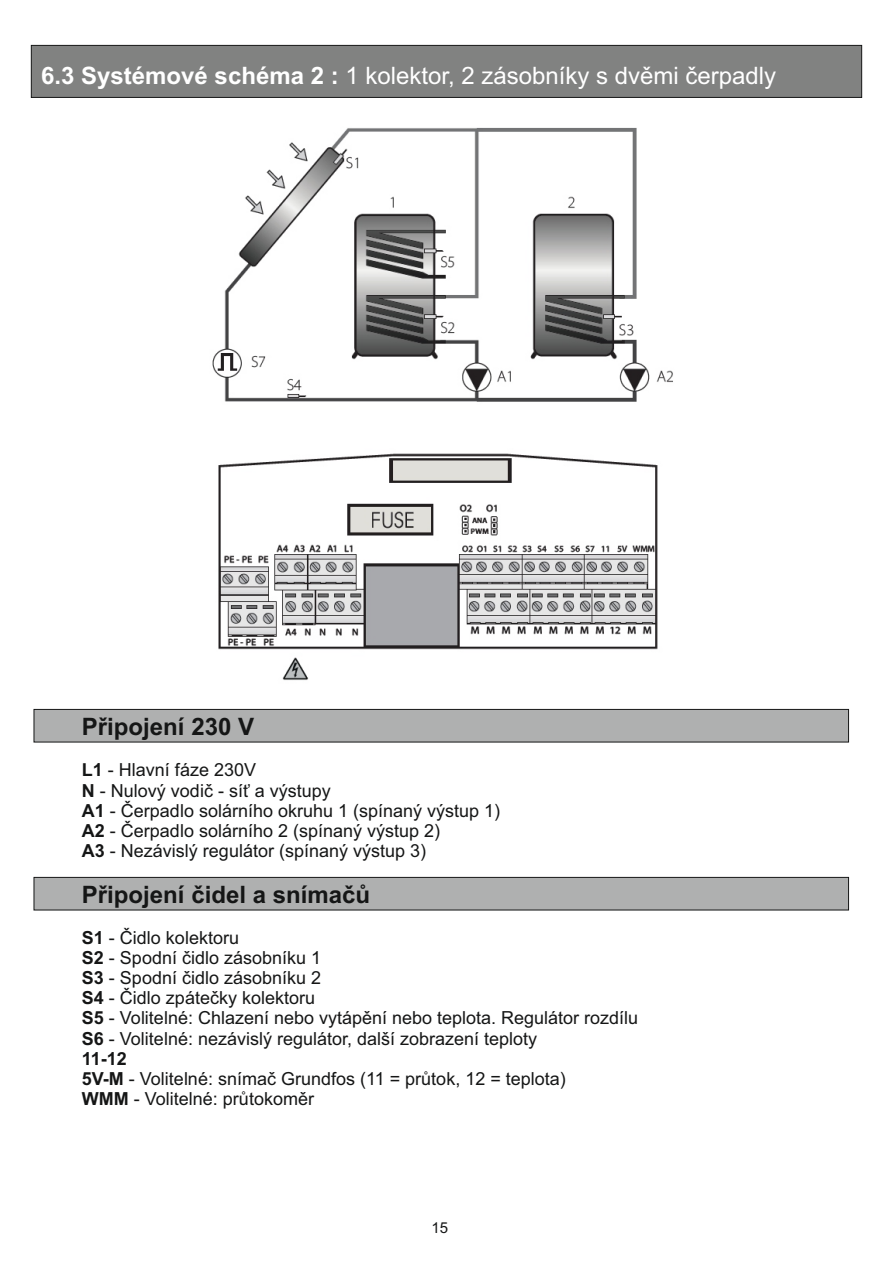
<style>
.page{position:relative;width:893px;height:1263px;background:#fff}
.page>*{position:absolute;margin:0;border:0;box-sizing:border-box;transform-origin:0 0}
.t1{font:24px "Arial";color:#fff}
.t2{font:700 24px "Arial";color:#151616}
.t3{font:18px/20.1px "Arial";color:#151616}
.t4{font:15px "Arial";color:#151616}
.s1{font-weight:700}
</style>
<div class="page">
<svg style="left:33px;top:876px;width:816px;height:35px;background:#a9a9a9"></svg>
<svg style="left:33px;top:708px;width:816px;height:35px;background:#a8a9a9"></svg>
<div style="left:30px;top:45px;width:832px;height:53px;background:#818281"></div>
<img style="left:212px;top:127px;width:461px;height:553px">
<h1 class="t1" style="left:41px;top:66px;width:737px"><span class="s1">6.3 Systémové schéma 2 :</span> 1 kolektor, 2 zásobníky s dvěmi čerpadly</h1>
<h1 class="t2" style="left:82px;top:717px;width:174px">Připojení 230 V</h1>
<p class="t3" style="left:82px;top:762px;width:420px"><span class="s1">L1</span> - Hlavní fáze 230V<br><span class="s1">N</span> - Nulový vodič - síť a výstupy<br><span class="s1">A1</span> - Čerpadlo solárního okruhu 1 (spínaný výstup 1)<br><span class="s1">A2</span> - Čerpadlo solárního 2 (spínaný výstup 2)<br><span class="s1">A3</span> - Nezávislý regulátor (spínaný výstup 3)</p>
<h1 class="t2" style="left:82px;top:885px;width:290px">Připojení čidel a snímačů</h1>
<p class="t3" style="left:82px;top:929px;width:558px"><span class="s1">S1</span> - Čidlo kolektoru<br><span class="s1">S2</span> - Spodní čidlo zásobníku 1<br><span class="s1">S3</span> - Spodní čidlo zásobníku 2<br><span class="s1">S4</span> - Čidlo zpátečky kolektoru<br><span class="s1">S5</span> - Volitelné: Chlazení nebo vytápění nebo teplota. Regulátor rozdílu <span class="s1">S6</span> - Volitelné: nezávislý regulátor, další zobrazení teploty<br><span class="s1">11-12<br>5V-M</span> - Volitelné: snímač Grundfos (11 = průtok, 12 = teplota)<br><span class="s1">WMM</span> - Volitelné: průtokoměr</p>
<p class="t4" style="left:431px;top:1222px;width:18px">15</p>
</div>
